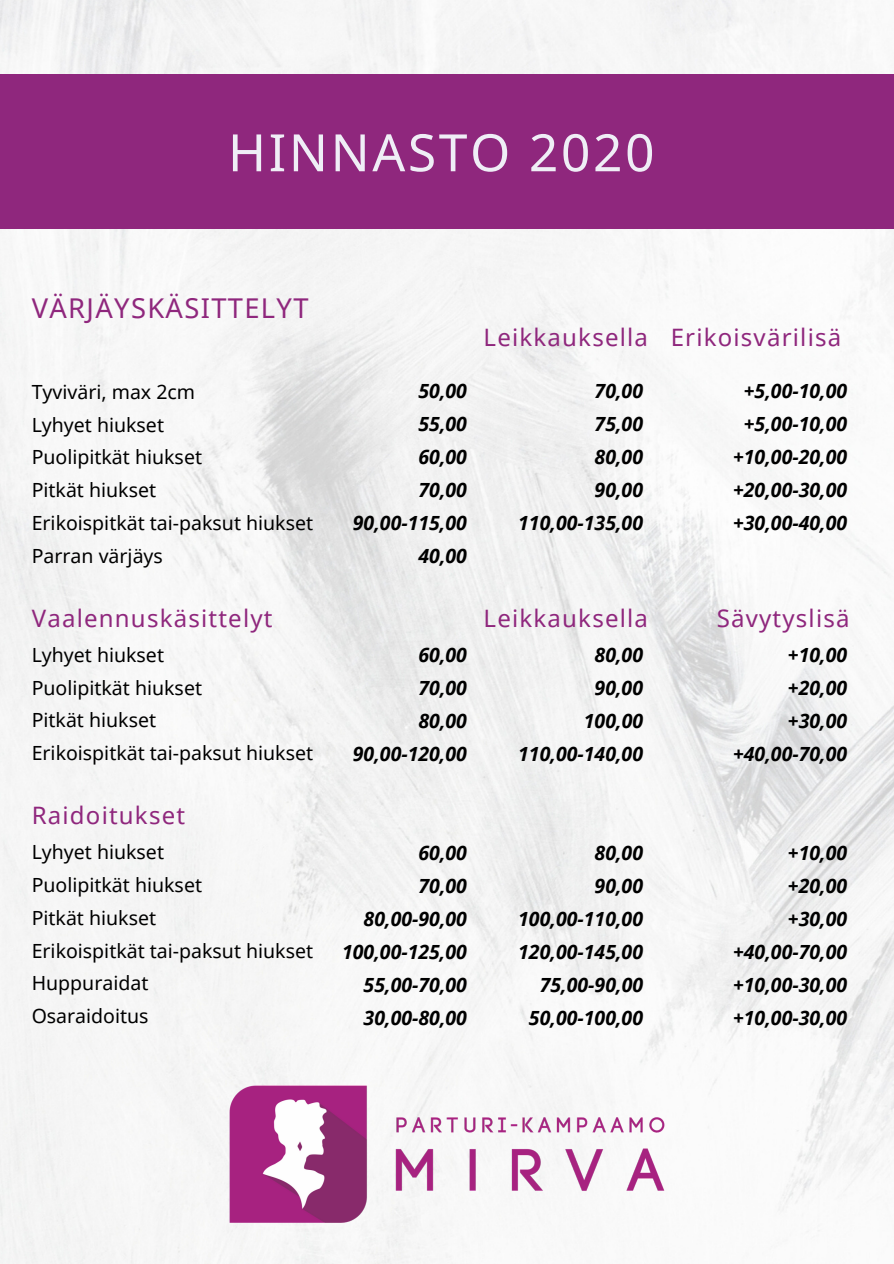
<style>
.page{position:relative;width:894px;height:1264px;background:#fff}
.page>*{position:absolute;margin:0;border:0;box-sizing:border-box;transform-origin:0 0}
.t1{font:51.6px "Noto Sans";letter-spacing:.05em;color:#efeef6}
.t2{font:27.3px "Noto Sans";letter-spacing:.05em;color:#8f277d}
.t3{font:24px "Noto Sans";letter-spacing:.05em;color:#8f277d}
.t4{font:italic 700 19.5px/33px "Noto Sans";color:#000;text-align:right}
.t5{font:19.5px/32.8px "Noto Sans";color:#000}
</style>
<div class="page">
<img style="left:0;top:0;width:893px;height:1263px">
<div style="left:0;top:74px;width:893px;height:155px;background:#8f277d"></div>
<img style="left:188px;top:1044px;width:517px;height:219px">
<h1 class="t1" style="left:228px;top:116px;width:428px">HINNASTO 2020</h1>
<h2 class="t2" style="left:32px;top:289px;width:278px">VÄRJÄYSKÄSITTELYT</h2>
<p class="t5" style="left:32px;top:375px;width:283px">Tyviväri, max 2cm<br>Lyhyet hiukset<br>Puolipitkät hiukset<br>Pitkät hiukset<br>Erikoispitkät tai-paksut hiukset<br>Parran värjäys</p>
<p class="t4" style="left:353px;top:374px;width:116px">50,00<br>55,00<br>60,00<br>70,00<br>90,00-115,00<br>40,00</p>
<p class="t3" style="left:483px;top:320px;width:166px">Leikkauksella</p>
<p class="t4" style="left:518px;top:374px;width:126px">70,00<br>75,00<br>80,00<br>90,00<br>110,00-135,00</p>
<p class="t3" style="left:670px;top:320px;width:172px">Erikoisvärilisä</p>
<p class="t4" style="left:732px;top:374px;width:116px;text-align:center">+5,00-10,00 +5,00-10,00 +10,00-20,00 +20,00-30,00 +30,00-40,00</p>
<p class="t3" style="left:32px;top:601px;width:242px">Vaalennuskäsittelyt</p>
<p class="t3" style="left:483px;top:601px;width:166px">Leikkauksella</p>
<p class="t3" style="left:716px;top:601px;width:134px">Sävytyslisä</p>
<p class="t5" style="left:32px;top:637px;width:283px">Lyhyet hiukset<br>Puolipitkät hiukset<br>Pitkät hiukset<br>Erikoispitkät tai-paksut hiukset</p>
<p class="t3" style="left:32px;top:798px;width:155px">Raidoitukset</p>
<p class="t5" style="left:32px;top:835px;width:283px">Lyhyet hiukset<br>Puolipitkät hiukset<br>Pitkät hiukset<br>Erikoispitkät tai-paksut hiukset<br>Huppuraidat<br>Osaraidoitus</p>
<p class="t4" style="left:353px;top:638px;width:116px">60,00<br>70,00<br>80,00<br>90,00-120,00</p>
<p class="t4" style="left:342px;top:835px;width:126px">60,00<br>70,00<br>80,00-90,00<br>100,00-125,00<br>55,00-70,00<br>30,00-80,00</p>
<p class="t4" style="left:518px;top:638px;width:126px">80,00<br>90,00<br>100,00<br>110,00-140,00</p>
<p class="t4" style="left:518px;top:835px;width:126px">80,00<br>90,00<br>100,00-110,00<br>120,00-145,00<br>75,00-90,00<br>50,00-100,00</p>
<p class="t4" style="left:732px;top:638px;width:116px">+10,00 +20,00 +30,00 +40,00-70,00</p>
<p class="t4" style="left:732px;top:835px;width:116px">+10,00 +20,00 +30,00 +40,00-70,00 +10,00-30,00 +10,00-30,00</p>
</div>
